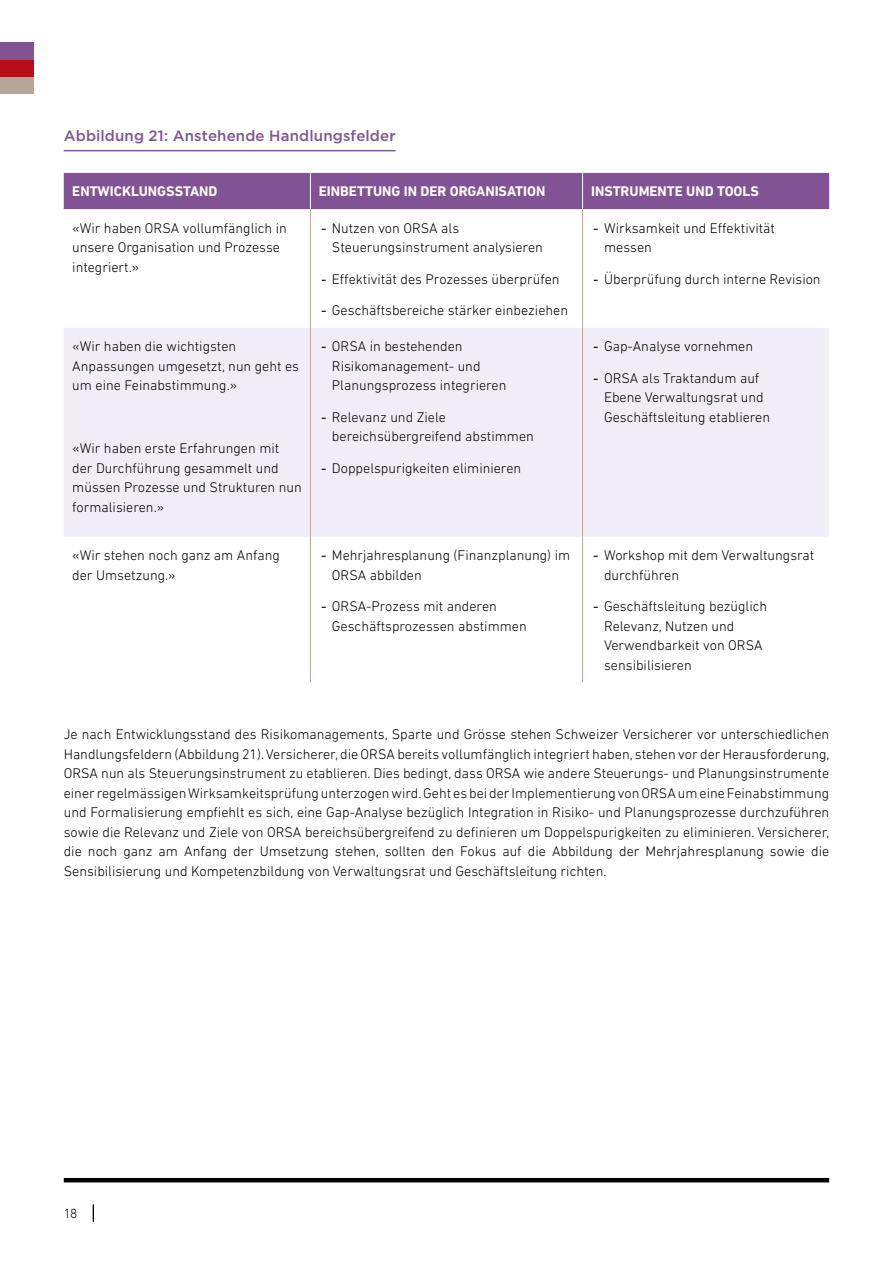
<style>
.page{position:relative;width:893px;height:1263px;background:#fff}
.page>*{position:absolute;margin:0;border:0;box-sizing:border-box;transform-origin:0 0}
.t1{font:500 15px "Gotham";letter-spacing:.01em;color:#815394}
.t2{font:300 14.25px/19.5px "DIN Next LT Pro";color:#000}
.t3{font:700 14.25px "DIN Next LT Pro";color:#fff}
.t4{font:300 13.5px "DIN Next LT Pro";color:#000}
.s1{font-family:"Arial";font-weight:400}
</style>
<div class="page">
<hr style="left:64px;top:1178px;width:765px;height:4px;background:#000">
<svg style="left:93px;top:1204px;width:1px;height:17px"></svg>
<div style="left:0;top:76px;width:34px;height:17px;background:#b5a698"></div>
<div style="left:0;top:59px;width:34px;height:17px;background:#b70d18"></div>
<div style="left:0;top:43px;width:34px;height:17px;background:#815394"></div>
<hr style="left:64px;top:150px;width:332px;height:1px;background:#815394">
<div style="left:64px;top:173px;width:765px;height:36px;background:#815394"></div>
<div style="left:64px;top:328px;width:765px;height:209px;background:#f1edf6"></div>
<hr style="left:310px;top:173px;width:1px;height:36px;background:#fff">
<hr style="left:582px;top:173px;width:1px;height:36px;background:#fff">
<hr style="left:310px;top:209px;width:1px;height:119px;background:#b5a698">
<hr style="left:582px;top:209px;width:1px;height:119px;background:#b5a698">
<hr style="left:310px;top:328px;width:1px;height:209px;background:#b5a698">
<hr style="left:582px;top:328px;width:1px;height:209px;background:#b5a698">
<hr style="left:310px;top:537px;width:1px;height:145px;background:#b5a698">
<hr style="left:582px;top:537px;width:1px;height:145px;background:#b5a698">
<p class="t1" style="left:64px;top:128px;width:333px">Abbildung 21: Anstehende Handlungsfelder</p>
<p class="t3" style="left:72px;top:183px;width:147px">ENTWICKLUNGSSTAND</p>
<p class="t3" style="left:319px;top:183px;width:228px">EINBETTUNG IN DER ORGANISATION</p>
<p class="t3" style="left:591px;top:183px;width:169px">INSTRUMENTE UND TOOLS</p>
<p class="t2" style="left:72px;top:218px;width:216px">«Wir haben ORSA vollumfänglich in unsere Organisation und Prozesse integriert.»</p>
<p class="t2" style="left:332px;top:218px;width:212px;text-indent:-11px"><span class="s1">-</span> Nutzen von ORSA als<br>Steuerungsinstrument analysieren</p>
<p class="t2" style="left:321px;top:269px;width:240px"><span class="s1">-</span> Effektivität des Prozesses überprüfen</p>
<p class="t2" style="left:321px;top:300px;width:248px"><span class="s1">-</span> Geschäftsbereiche stärker einbeziehen</p>
<p class="t2" style="left:604px;top:218px;width:172px;text-indent:-11px"><span class="s1">-</span> Wirksamkeit und Effektivität messen</p>
<p class="t2" style="left:593px;top:269px;width:229px"><span class="s1">-</span> Überprüfung durch interne Revision</p>
<p class="t2" style="left:72px;top:336px;width:228px">«Wir haben die wichtigsten<br>Anpassungen umgesetzt, nun geht es um eine Feinabstimmung.»</p>
<p class="t2" style="left:72px;top:438px;width:231px">«Wir haben erste Erfahrungen mit der Durchführung gesammelt und müssen Prozesse und Strukturen nun formalisieren.»</p>
<p class="t2" style="left:332px;top:336px;width:176px;text-indent:-11px"><span class="s1">-</span> ORSA in bestehenden<br>Risikomanagement- und<br>Planungsprozess integrieren</p>
<p class="t2" style="left:332px;top:407px;width:203px;text-indent:-11px"><span class="s1">-</span> Relevanz und Ziele bereichsübergreifend abstimmen</p>
<p class="t2" style="left:321px;top:458px;width:201px"><span class="s1">-</span> Doppelspurigkeiten eliminieren</p>
<p class="t2" style="left:72px;top:545px;width:209px">«Wir stehen noch ganz am Anfang der Umsetzung.»</p>
<p class="t2" style="left:332px;top:545px;width:240px;text-indent:-11px"><span class="s1">-</span> Mehrjahresplanung (Finanzplanung) im<br>ORSA abbilden</p>
<p class="t2" style="left:332px;top:596px;width:196px;text-indent:-11px"><span class="s1">-</span> ORSA-Prozess mit anderen<br>Geschäftsprozessen abstimmen</p>
<p class="t2" style="left:593px;top:336px;width:161px"><span class="s1">-</span> Gap-Analyse vornehmen</p>
<p class="t2" style="left:604px;top:368px;width:168px;text-indent:-11px"><span class="s1">-</span> ORSA als Traktandum auf<br>Ebene Verwaltungsrat und<br>Geschäftsleitung etablieren</p>
<p class="t2" style="left:604px;top:545px;width:212px;text-indent:-11px"><span class="s1">-</span> Workshop mit dem Verwaltungsrat durchführen</p>
<p class="t2" style="left:604px;top:596px;width:165px;text-indent:-11px"><span class="s1">-</span> Geschäftsleitung bezüglich<br>Relevanz, Nutzen und<br>Verwendbarkeit von ORSA sensibilisieren</p>
<p class="t2" style="left:64px;top:724px;width:767px;text-align:justify">Je nach Entwicklungsstand des Risikomanagements, Sparte und Grösse stehen Schweizer Versicherer vor unterschiedlichen Handlungsfeldern (Abbildung 21). Versicherer, die ORSA bereits vollumfänglich integriert haben, stehen vor der Herausforderung, ORSA nun als Steuerungsinstrument zu etablieren. Dies bedingt, dass ORSA wie andere Steuerungs- und Planungsinstrumente einer regelmässigen Wirksamkeitsprüfung unterzogen wird. Geht es bei der Implementierung von ORSA um eine Feinabstimmung und Formalisierung empfiehlt es sich, eine Gap-Analyse bezüglich Integration in Risiko- und Planungsprozesse durchzuführen sowie die Relevanz und Ziele von ORSA bereichsübergreifend zu definieren um Doppelspurigkeiten zu eliminieren. Versicherer, die noch ganz am Anfang der Umsetzung stehen, sollten den Fokus auf die Abbildung der Mehrjahresplanung sowie die Sensibilisierung und Kompetenzbildung von Verwaltungsrat und Geschäftsleitung richten.</p>
<p class="t4" style="left:64px;top:1205px;width:15px">18</p>
</div>
